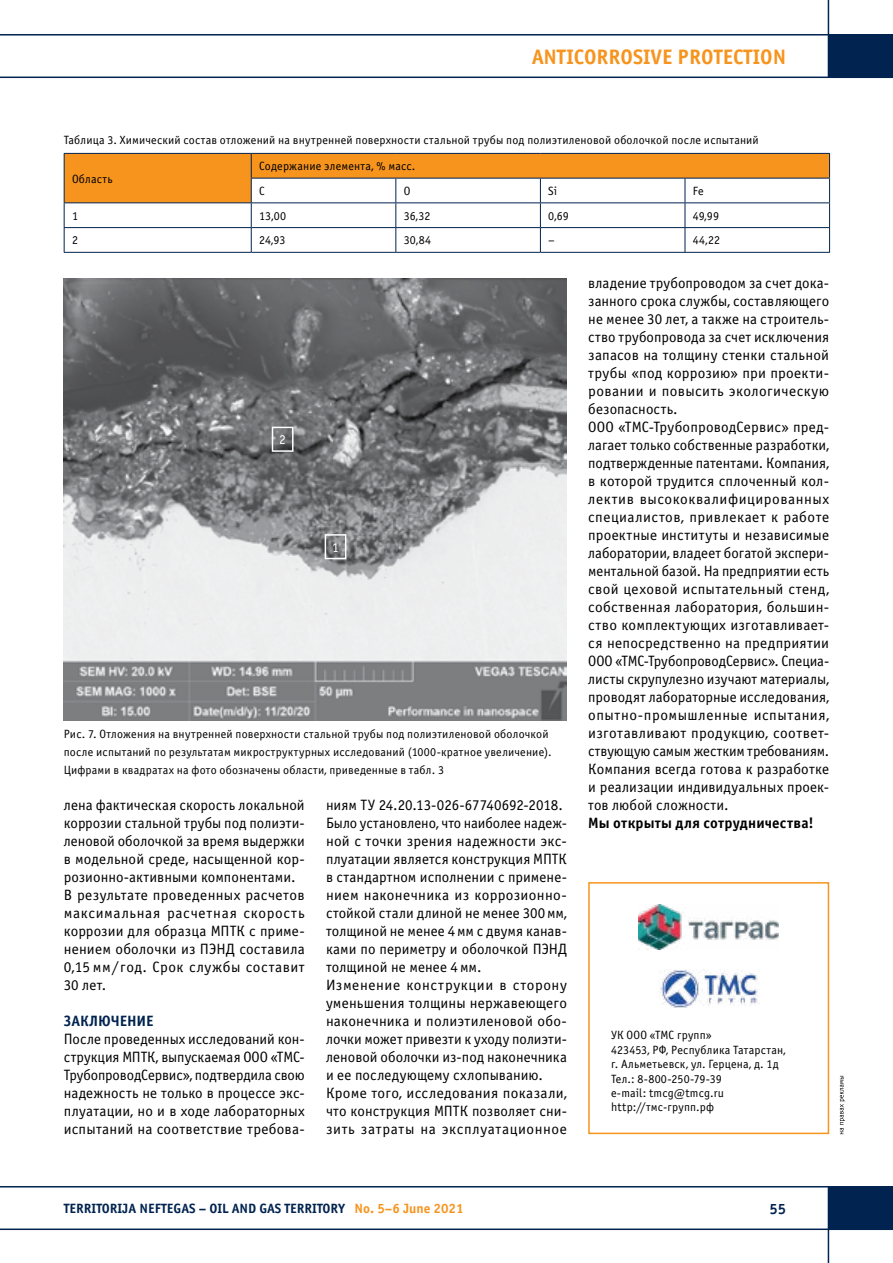
<style>
.page{position:relative;width:893px;height:1263px;background:#fff}
.page>*{position:absolute;margin:0;border:0;box-sizing:border-box;transform-origin:0 0}
.t1{font:700 21px "Officina Sans C";color:#f7941e}
.t2{font:15px/18px "Officina Sans C";letter-spacing:.01em;color:#000}
.t3{font:700 15px "Officina Sans C";letter-spacing:.015em;color:#000}
.t4{font:700 15px "Officina Sans C";color:#00234f}
.t5{font:700 13.5px "Officina Sans C";color:#00234f}
.t6{font:13.5px "Officina Sans C";color:#fff}
.t7{font:12px/14.4px "Officina Sans C";letter-spacing:.015em;color:#000}
.s1{color:#f7941e}
</style>
<div class="page">
<hr style="left:828px;top:0;width:1px;height:78px;background:#00234f">
<div style="left:828px;top:35px;width:65px;height:42px;background:#00234f"></div>
<hr style="left:0;top:77px;width:893px;height:1px;background:#00234f">
<hr style="left:0;top:34px;width:893px;height:2px;background:#00234f">
<hr style="left:828px;top:1186px;width:1px;height:77px;background:#00234f">
<div style="left:828px;top:1187px;width:65px;height:42px;background:#00234f"></div>
<hr style="left:0;top:1186px;width:893px;height:1px;background:#00234f">
<hr style="left:0;top:1228px;width:893px;height:2px;background:#00234f">
<div style="left:588px;top:882px;width:241px;height:252px;border:2px solid #f7941e"></div>
<svg style="left:840px;top:1076px;width:5px;height:58px"></svg>
<img style="left:639px;top:905px;width:140px;height:45px">
<img style="left:660px;top:969px;width:98px;height:39px">
<hr style="left:64px;top:252px;width:187px;height:1px;background:#00234f">
<hr style="left:251px;top:252px;width:145px;height:1px;background:#00234f">
<hr style="left:396px;top:252px;width:144px;height:1px;background:#00234f">
<hr style="left:540px;top:252px;width:145px;height:1px;background:#00234f">
<hr style="left:685px;top:252px;width:145px;height:1px;background:#00234f">
<svg style="left:64px;top:153px;width:766px;height:99px"></svg>
<hr style="left:685px;top:178px;width:145px;height:1px;background:#00234f">
<img style="left:64px;top:279px;width:503px;height:441px">
<div style="left:272px;top:427px;width:22px;height:25px;border:2px solid #fff"></div>
<div style="left:325px;top:534px;width:21px;height:25px;border:2px solid #fff"></div>
<h1 class="t1" style="left:532px;top:45px;width:256px">ANTICORROSIVE PROTECTION</h1>
<p class="t7" style="left:64px;top:133px;width:697px">Таблица 3. Химический состав отложений на внутренней поверхности стальной трубы под полиэтиленовой оболочкой после испытаний</p>
<p class="t7" style="left:72px;top:172px;width:42px">Область</p>
<p class="t7" style="left:259px;top:154px;width:158px;line-height:24.8px">Содержание элемента, % масс.<br>C</p>
<p class="t7" style="left:404px;top:184px;width:8px">O</p>
<p class="t7" style="left:548px;top:184px;width:10px">Si</p>
<p class="t7" style="left:693px;top:184px;width:13px">Fe</p>
<p class="t7" style="left:72px;top:209px;width:7px">1</p>
<p class="t7" style="left:259px;top:209px;width:29px">13,00</p>
<p class="t7" style="left:404px;top:209px;width:28px">36,32</p>
<p class="t7" style="left:548px;top:209px;width:22px">0,69</p>
<p class="t7" style="left:693px;top:209px;width:28px">49,99</p>
<p class="t7" style="left:72px;top:233px;width:7px">2</p>
<p class="t7" style="left:259px;top:233px;width:28px">24,93</p>
<p class="t7" style="left:404px;top:233px;width:29px">30,84</p>
<p class="t7" style="left:548px;top:233px;width:8px">–</p>
<p class="t7" style="left:693px;top:233px;width:29px">44,22</p>
<p class="t6" style="left:279px;top:432px;width:8px">2</p>
<p class="t6" style="left:332px;top:540px;width:8px">1</p>
<p class="t7" style="left:64px;top:725px;width:489px;line-height:18px">Рис. 7. Отложения на внутренней поверхности стальной трубы под полиэтиленовой оболочкой после испытаний по результатам микроструктурных исследований (1000-кратное увеличение).<br>Цифрами в квадратах на фото обозначены области, приведенные в табл. 3</p>
<p class="t2" style="left:64px;top:796px;width:242px">лена фактическая скорость локальной коррозии стальной трубы под полиэти&shy;леновой оболочкой за время выдержки в модельной среде, насыщенной кор&shy;розионно-активными компонентами.<br>В результате проведенных расчетов максимальная расчетная скорость коррозии для образца МПТК с приме&shy;нением оболочки из ПЭНД составила 0,15 мм/год. Срок службы составит 30 лет.</p>
<p class="t4" style="left:64px;top:1012px;width:91px">ЗАКЛЮЧЕНИЕ</p>
<p class="t2" style="left:64px;top:1030px;width:242px;text-align:justify">После проведенных исследований кон&shy;струкция МПТК, выпускаемая ООО «ТМС-ТрубопроводСервис», подтвердила свою надежность не только в процессе экс&shy;плуатации, но и в ходе лабораторных испытаний на соответствие требова-</p>
<p class="t2" style="left:326px;top:796px;width:242px">ниям ТУ 24.20.13‑026‑67740692‑2018.<br>Было установлено, что наиболее надеж&shy;ной с точки зрения надежности экс&shy;плуатации является конструкция МПТК в стандартном исполнении с примене&shy;нием наконечника из коррозионно&shy;стойкой стали длиной не менее 300мм, толщиной не менее 4мм с двумя канав&shy;ками по периметру и оболочкой ПЭНД толщиной не менее 4мм.<br>Изменение конструкции в сторону уменьшения толщины нержавеющего наконечника и полиэтиленовой обо&shy;лочки может привезти к уходу полиэти&shy;леновой оболочки из‑под наконечника и ее последующему схлопыванию.<br>Кроме того, исследования показали, что конструкция МПТК позволяет сни&shy;зить затраты на эксплуатационное</p>
<p class="t2" style="left:588px;top:274px;width:242px">владение трубопроводом за счет дока&shy;занного срока службы, составляющего не менее 30 лет, а также на строитель&shy;ство трубопровода за счет исключения запасов на толщину стенки стальной трубы «под коррозию» при проекти&shy;ровании и повысить экологическую безопасность.<br>ООО «ТМС-ТрубопроводСервис» пред&shy;лагает только собственные разработки, подтвержденные патентами. Компания, в которой трудится сплоченный кол&shy;лектив высококвалифицированных специалистов, привлекает к работе проектные институты и независимые лаборатории, владеет богатой экспери&shy;ментальной базой. На предприятии есть свой цеховой испытательный стенд, собственная лаборатория, большин&shy;ство комплектующих изготавливает&shy;ся непосредственно на предприятии ООО «ТМС-ТрубопроводСервис». Специа&shy;листы скрупулезно изучают материалы, проводят лабораторные исследования, опытно-промышленные испытания, изготавливают продукцию, соответ&shy;ствующую самым жестким требованиям.<br>Компания всегда готова к разработке и реализации индивидуальных проек&shy;тов любой сложности.</p>
<p class="t3" style="left:588px;top:814px;width:227px">Мы открыты для сотрудничества!</p>
<p class="t7" style="left:611px;top:1028px;width:176px">УК ООО «ТМС групп»<br>423453, РФ, Республика Татарстан, г. Альметьевск, ул. Герцена, д. 1д<br>Тел.: 8-800-250-79-39<br>e-mail: tmcg@tmcg.ru http://тмс-групп.рф</p>
<p class="t5" style="left:64px;top:1201px;width:401px">TERRITORIJA NEFTEGAS – OIL AND GAS TERRITORY <span class="s1">No. 5–6 June 2021</span></p>
<p class="t4" style="left:770px;top:1200px;width:18px">55</p>
</div>
